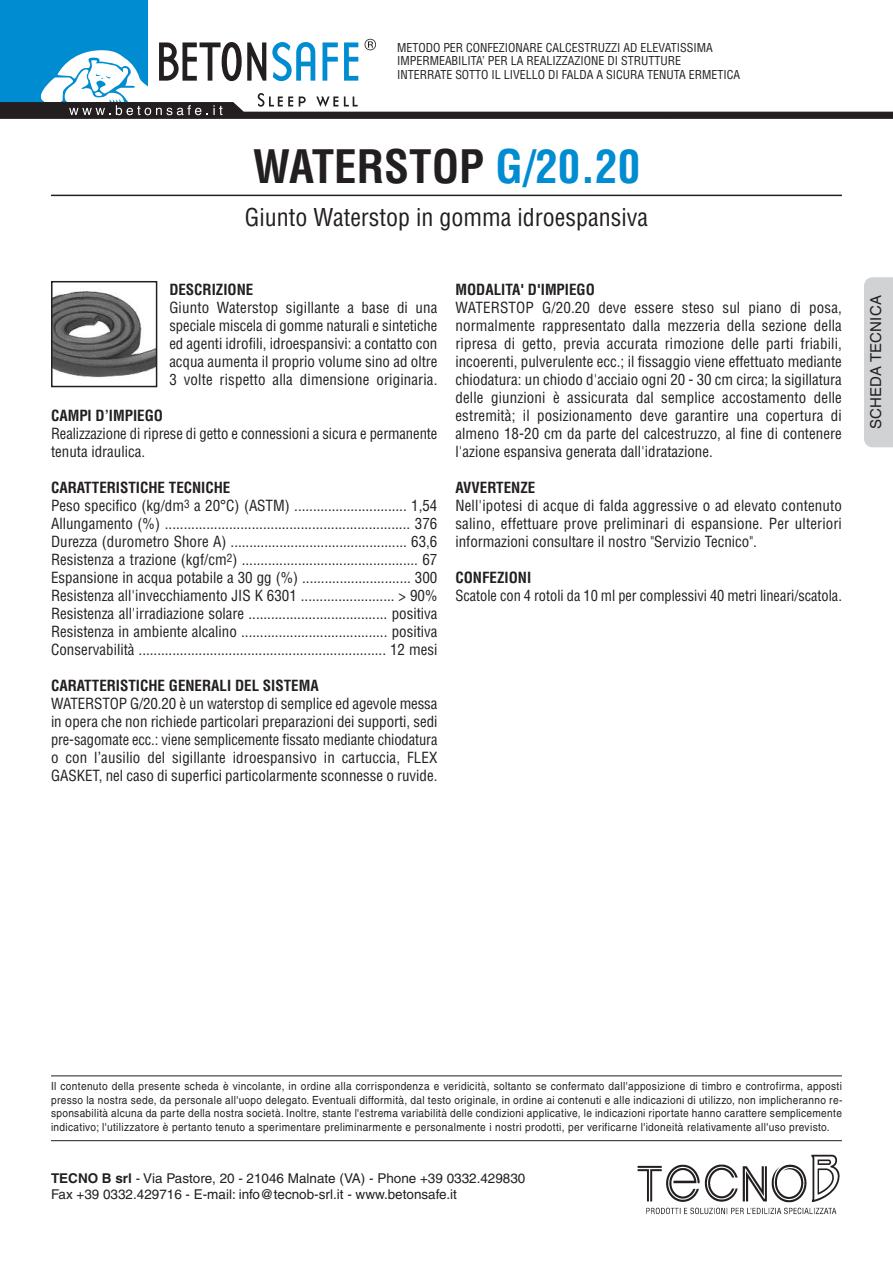
<style>
.page{position:relative;width:893px;height:1263px;background:#fff}
.page>*{position:absolute;margin:0;border:0;box-sizing:border-box;transform-origin:0 0}
.t1{font:700 condensed 45px "Helvetica";color:#231f20}
.t2{font:condensed 24px "Helvetica";color:#231f20}
.t3{font:condensed 15px/18px "Helvetica";color:#231f20;text-align:justify}
.t4{font:700 condensed 15px "Helvetica";color:#231f20}
.t5{font:condensed 15px "Helvetica";color:#231f20;scale:.96 1}
.t6{font:15px "Helvetica";letter-spacing:.015em;color:#231f20}
.t7{font:13.5px/16.2px "Helvetica";color:#231f20}
.t8{font:condensed 12px/13.5px "Helvetica";color:#231f20}
.t9{font:11.25px/13.5px "Helvetica";letter-spacing:.035em;color:#231f20;text-align:justify;scale:.9 1}
.s1{color:#008cd0}
.s2{font-weight:700}
</style>
<div class="page">
<svg style="left:0;top:0;width:893px;height:119px"></svg>
<img style="left:637px;top:1154px;width:203px;height:61px">
<hr style="left:51px;top:1075px;width:791px;height:1px;background:#231f20">
<hr style="left:51px;top:1140px;width:791px;height:1px;background:#231f20">
<hr style="left:51px;top:195px;width:791px;height:1px;background:#231f20">
<div style="left:864px;top:277px;width:29px;height:170px;background:#d1d2d4"></div>
<img style="left:54px;top:291px;width:100px;height:87px">
<div style="left:51px;top:281px;width:106px;height:106px;border:2px solid #231f20"></div>
<p class="t8" style="left:397px;top:41px;width:344px">METODO PER CONFEZIONARE CALCESTRUZZI AD ELEVATISSIMA<br>IMPERMEABILITA’ PER LA REALIZZAZIONE DI STRUTTURE<br>INTERRATE SOTTO IL LIVELLO DI FALDA A SICURA TENUTA ERMETICA</p>
<h1 class="t1" style="left:253px;top:141px;width:389px">WATERSTOP <span class="s1">G/20.20</span></h1>
<h2 class="t2" style="left:245px;top:204px;width:405px">Giunto Waterstop in gomma idroespansiva</h2>
<p class="t4" style="left:169px;top:281px;width:86px">DESCRIZIONE</p>
<p class="t3" style="left:169px;top:298px;width:270px">Giunto Waterstop sigillante a base di una speciale miscela di gomme naturali e sintetiche ed agenti idrofili, idroespansivi: a contatto con acqua aumenta il proprio volume sino ad oltre 3 volte rispetto alla dimensione originaria.</p>
<p class="t4" style="left:51px;top:407px;width:113px">CAMPI D’IMPIEGO</p>
<p class="t3" style="left:51px;top:424px;width:388px">Realizzazione di riprese di getto e connessioni a sicura e permanente tenuta idraulica.</p>
<p class="t3" style="left:51px;top:478px;width:388px;text-align:left"><span class="s2">CARATTERISTICHE TECNICHE<br></span>Peso specifico (kg/dm<sup>3</sup> a 20°C) (ASTM) .............................. 1,54<br>Allungamento (%) ................................................................. 376<br>Durezza (durometro Shore A) ............................................... 63,6<br>Resistenza a trazione (kgf/cm<sup>2</sup>) ............................................... 67<br>Espansione in acqua potabile a 30 gg (%) ............................. 300<br>Resistenza all'invecchiamento JIS K 6301 ......................... &gt; 90% Resistenza all'irradiazione solare ..................................... positiva Resistenza in ambiente alcalino ....................................... positiva Conservabilità .................................................................. 12 mesi</p>
<p class="t4" style="left:51px;top:677px;width:269px">CARATTERISTICHE GENERALI DEL SISTEMA</p>
<p class="t3" style="left:51px;top:694px;width:388px">WATERSTOP G/20.20 è un waterstop di semplice ed agevole messa in opera che non richiede particolari preparazioni dei supporti, sedi pre-sagomate ecc.: viene semplicemente fissato mediante chiodatura o con l’ausilio del sigillante idroespansivo in cartuccia, FLEX GASKET, nel caso di superfici particolarmente sconnesse o ruvide.</p>
<p class="t4" style="left:455px;top:281px;width:141px">MODALITA' D'IMPIEGO</p>
<p class="t3" style="left:455px;top:298px;width:388px">WATERSTOP G/20.20 deve essere steso sul piano di posa, normalmente rappresentato dalla mezzeria della sezione della ripresa di getto, previa accurata rimozione delle parti friabili, incoerenti, pulverulente ecc.; il fissaggio viene effettuato mediante chiodatura: un chiodo d'acciaio ogni 20 - 30 cm circa; la sigillatura delle giunzioni è assicurata dal semplice accostamento delle estremità; il posizionamento deve garantire una copertura di almeno 18-20 cm da parte del calcestruzzo, al fine di contenere l'azione espansiva generata dall'idratazione.</p>
<p class="t4" style="left:455px;top:479px;width:81px">AVVERTENZE</p>
<p class="t3" style="left:455px;top:496px;width:388px">Nell'ipotesi di acque di falda aggressive o ad elevato contenuto salino, effettuare prove preliminari di espansione. Per ulteriori informazioni consultare il nostro "Servizio Tecnico".</p>
<p class="t4" style="left:455px;top:569px;width:77px">CONFEZIONI</p>
<p class="t5" style="left:455px;top:587px;width:404px">Scatole con 4 rotoli da 10 ml per complessivi 40 metri lineari/scatola.</p>
<p class="t6" style="left:870px;top:429px;width:136px;rotate:-90deg">SCHEDA TECNICA</p>
<p class="t9" style="left:51px;top:1081px;width:881px">Il contenuto della presente scheda è vincolante, in ordine alla corrispondenza e veridicità, soltanto se confermato dall'apposizione di timbro e controfirma, apposti presso la nostra sede, da personale all'uopo delegato. Eventuali difformità, dal testo originale, in ordine ai contenuti e alle indicazioni di utilizzo, non implicheranno re&shy;sponsabilità alcuna da parte della nostra società. Inoltre, stante l'estrema variabilità delle condizioni applicative, le indicazioni riportate hanno carattere semplicemente indicativo; l'utilizzatore è pertanto tenuto a sperimentare preliminarmente e personalmente i nostri prodotti, per verificarne l'idoneità relativamente all'uso previsto.</p>
<p class="t7" style="left:51px;top:1172px;width:476px"><span class="s2">TECNO B srl</span> - Via Pastore, 20 - 21046 Malnate (VA) - Phone +39 0332.429830<br>Fax +39 0332.429716 - E-mail: info@tecnob-srl.it - www.betonsafe.it</p>
</div>
